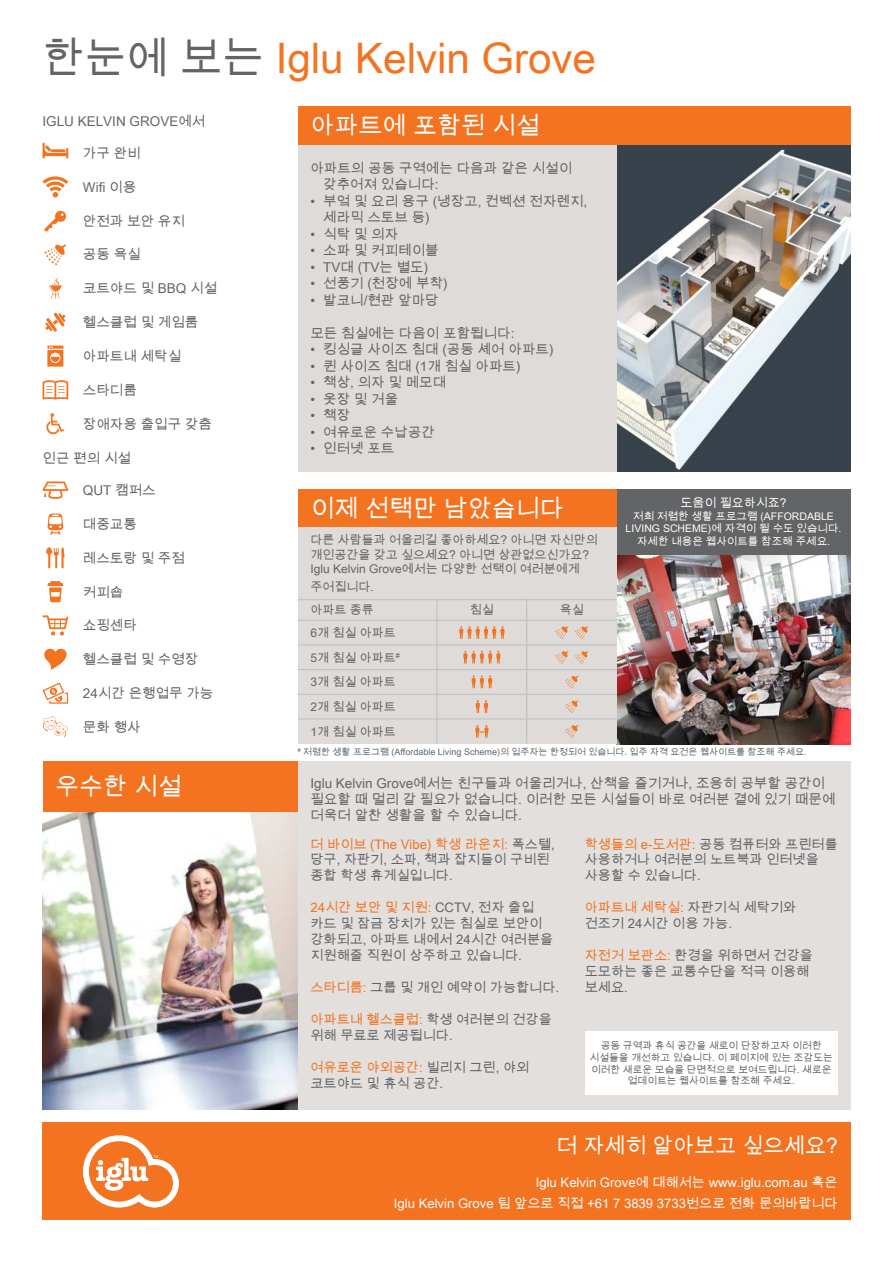
<style>
.page{position:relative;width:893px;height:1263px;background:#fff}
.page>*{position:absolute;margin:0;border:0;box-sizing:border-box;transform-origin:0 0}
.t1{font:42px "Arial Unicode MS";color:#f37321}
.t2{font:24px "Arial Unicode MS";color:#fff}
.t3{font:21px "Arial Unicode MS";color:#fff}
.t4{font:15px "Arial Unicode MS";color:#f37321}
.t5{font:13.5px/16.5px "Arial Unicode MS";color:#636466}
.t6{font:13.2px/15.8px "Arial Unicode MS";color:#636466}
.t7{font:13.2px/21px "Arial Unicode MS";color:#fff;text-align:right}
.t8{font:12px/24.8px "Arial Unicode MS";color:#636466}
.t9{font:12px "Arial Unicode MS";color:#fff}
.t10{font:10.5px/12.6px "Arial Unicode MS";color:#fff;text-align:center}
.t11{font:9.75px/11.7px "Arial Unicode MS";color:#636466;text-align:center}
.t12{font:9px "Arial Unicode MS";color:#636466}
.s1{color:#636466}
.s2{color:#f37321}
</style>
<div class="page">
<img style="left:617px;top:554px;width:233px;height:190px">
<img style="left:617px;top:145px;width:233px;height:327px">
<div style="left:43px;top:761px;width:318px;height:177px;background:#f37321"></div>
<img style="left:43px;top:812px;width:255px;height:298px">
<div style="left:298px;top:489px;width:552px;height:38px;background:#f37321"></div>
<svg style="left:43px;top:143px;width:25px;height:15px"></svg>
<hr style="left:51px;top:149px;width:15px;height:3px;background:#f37321">
<svg style="left:43px;top:176px;width:25px;height:21px"></svg>
<svg style="left:44px;top:210px;width:22px;height:21px"></svg>
<svg style="left:45px;top:244px;width:21px;height:21px"></svg>
<svg style="left:49px;top:278px;width:13px;height:21px"></svg>
<svg style="left:45px;top:313px;width:21px;height:19px"></svg>
<svg style="left:47px;top:346px;width:16px;height:21px"></svg>
<svg style="left:43px;top:380px;width:25px;height:19px"></svg>
<svg style="left:46px;top:413px;width:18px;height:21px"></svg>
<svg style="left:43px;top:482px;width:25px;height:17px"></svg>
<svg style="left:48px;top:513px;width:15px;height:22px"></svg>
<svg style="left:46px;top:547px;width:19px;height:21px"></svg>
<svg style="left:47px;top:581px;width:16px;height:21px"></svg>
<svg style="left:43px;top:615px;width:25px;height:21px"></svg>
<svg style="left:44px;top:649px;width:23px;height:21px"></svg>
<svg style="left:43px;top:683px;width:25px;height:21px"></svg>
<svg style="left:43px;top:716px;width:25px;height:21px"></svg>
<div style="left:298px;top:527px;width:319px;height:217px;background:#dedbd8"></div>
<div style="left:298px;top:761px;width:552px;height:349px;background:#e2dfdd"></div>
<div style="left:298px;top:145px;width:319px;height:327px;background:#dedbd8"></div>
<div style="left:43px;top:1123px;width:807px;height:97px;background:#f37321"></div>
<svg style="left:83px;top:1135px;width:96px;height:73px"></svg>
<hr style="left:527px;top:599px;width:90px;height:1px;background:#bcbec0">
<hr style="left:298px;top:620px;width:139px;height:1px;background:#bcbec0">
<hr style="left:437px;top:620px;width:90px;height:1px;background:#bcbec0">
<hr style="left:298px;top:645px;width:139px;height:1px;background:#bcbec0">
<hr style="left:437px;top:645px;width:90px;height:1px;background:#bcbec0">
<hr style="left:527px;top:645px;width:90px;height:1px;background:#bcbec0">
<hr style="left:298px;top:669px;width:139px;height:1px;background:#bcbec0">
<hr style="left:437px;top:669px;width:90px;height:1px;background:#bcbec0">
<hr style="left:527px;top:669px;width:90px;height:1px;background:#bcbec0">
<hr style="left:298px;top:694px;width:139px;height:1px;background:#bcbec0">
<hr style="left:437px;top:694px;width:90px;height:1px;background:#bcbec0">
<hr style="left:527px;top:694px;width:90px;height:1px;background:#bcbec0">
<hr style="left:298px;top:719px;width:139px;height:1px;background:#bcbec0">
<hr style="left:437px;top:719px;width:90px;height:1px;background:#bcbec0">
<hr style="left:527px;top:719px;width:90px;height:1px;background:#bcbec0">
<hr style="left:527px;top:620px;width:90px;height:1px;background:#bcbec0">
<hr style="left:437px;top:599px;width:90px;height:1px;background:#bcbec0">
<svg style="left:437px;top:600px;width:1px;height:144px"></svg>
<svg style="left:526px;top:600px;width:1px;height:144px"></svg>
<hr style="left:298px;top:599px;width:139px;height:1px;background:#bcbec0">
<svg style="left:459px;top:626px;width:45px;height:13px"></svg>
<svg style="left:555px;top:626px;width:13px;height:13px"></svg>
<svg style="left:575px;top:626px;width:13px;height:13px"></svg>
<svg style="left:463px;top:651px;width:37px;height:13px"></svg>
<svg style="left:555px;top:651px;width:13px;height:13px"></svg>
<svg style="left:575px;top:651px;width:13px;height:13px"></svg>
<svg style="left:472px;top:676px;width:20px;height:12px"></svg>
<svg style="left:565px;top:676px;width:13px;height:12px"></svg>
<svg style="left:476px;top:700px;width:12px;height:13px"></svg>
<svg style="left:565px;top:700px;width:13px;height:13px"></svg>
<svg style="left:475px;top:725px;width:13px;height:13px"></svg>
<svg style="left:565px;top:725px;width:13px;height:13px"></svg>
<div style="left:298px;top:106px;width:552px;height:39px;background:#f37321"></div>
<div style="left:585px;top:1032px;width:252px;height:63px;background:#fff"></div>
<div style="left:617px;top:489px;width:233px;height:65px;background:#636466"></div>
<h1 class="t1" style="left:43px;top:28px;width:555px"><span class="s1">한눈에 보는</span> Iglu Kelvin Grove</h1>
<p class="t5" style="left:43px;top:112px;width:164px">IGLU KELVIN GROVE에서</p>
<p class="t5" style="left:83px;top:144px;width:59px">가구 완비</p>
<p class="t5" style="left:83px;top:178px;width:55px">Wifi 이용</p>
<p class="t5" style="left:83px;top:212px;width:104px">안전과 보안 유지</p>
<p class="t5" style="left:83px;top:246px;width:59px">공동 욕실</p>
<p class="t5" style="left:83px;top:280px;width:136px">코트야드 및 BBQ 시설</p>
<p class="t5" style="left:83px;top:313px;width:117px">헬스클럽 및 게임룸</p>
<p class="t5" style="left:83px;top:347px;width:100px">아파트내 세탁실</p>
<p class="t5" style="left:83px;top:381px;width:56px">스타디룸</p>
<p class="t5" style="left:83px;top:415px;width:131px">장애자용 출입구 갖춤</p>
<p class="t5" style="left:43px;top:449px;width:90px">인근 편의 시설</p>
<p class="t5" style="left:83px;top:481px;width:74px">QUT 캠퍼스</p>
<p class="t5" style="left:83px;top:515px;width:56px">대중교통</p>
<p class="t5" style="left:83px;top:549px;width:104px">레스토랑 및 주점</p>
<p class="t5" style="left:83px;top:583px;width:42px">커피숍</p>
<p class="t5" style="left:83px;top:617px;width:56px">쇼핑센타</p>
<p class="t5" style="left:83px;top:651px;width:117px">헬스클럽 및 수영장</p>
<p class="t5" style="left:83px;top:684px;width:132px">24시간 은행업무 가능</p>
<p class="t5" style="left:83px;top:718px;width:59px">문화 행사</p>
<h2 class="t2" style="left:310px;top:108px;width:231px">아파트에 포함된 시설</h2>
<p class="t5" style="left:323px;top:159px;width:251px;text-indent:-13px">아파트의 공동 구역에는 다음과 같은 시설이 갖추어져 있습니다:</p>
<p class="t5" style="left:323px;top:192px;width:266px;text-indent:-13px">• 부엌 및 요리 용구 (냉장고, 컨벡션 전자렌지, 세라믹 스토브 등)</p>
<p class="t5" style="left:310px;top:225px;width:89px">• 식탁 및 의자</p>
<p class="t5" style="left:310px;top:242px;width:130px">• 소파 및 커피테이블</p>
<p class="t5" style="left:310px;top:258px;width:119px">• TV대 (TV는 별도)</p>
<p class="t5" style="left:310px;top:275px;width:139px">• 선풍기 (천장에 부착)</p>
<p class="t5" style="left:310px;top:291px;width:130px">• 발코니/현관 앞마당</p>
<p class="t5" style="left:310px;top:324px;width:206px">모든 침실에는 다음이 포함됩니다:</p>
<p class="t5" style="left:310px;top:341px;width:245px">• 킹싱글 사이즈 침대 (공동 셰어 아파트)</p>
<p class="t5" style="left:310px;top:357px;width:212px">• 퀸 사이즈 침대 (1개 침실 아파트)</p>
<p class="t5" style="left:310px;top:374px;width:137px">• 책상, 의자 및 메모대</p>
<p class="t5" style="left:310px;top:390px;width:89px">• 옷장 및 거울</p>
<p class="t5" style="left:310px;top:407px;width:41px">• 책장</p>
<p class="t5" style="left:310px;top:423px;width:126px">• 여유로운 수납공간</p>
<p class="t5" style="left:310px;top:440px;width:86px">• 인터넷 포트</p>
<h2 class="t2" style="left:310px;top:491px;width:255px">이제 선택만 남았습니다</h2>
<p class="t8" style="left:310px;top:532px;width:289px;line-height:14.4px">다른 사람들과 어울리길 좋아하세요? 아니면 자신만의 개인공간을 갖고 싶으세요? 아니면 상관없으신가요?<br>Iglu Kelvin Grove에서는 다양한 선택이 여러분에게</p>
<p class="t8" style="left:310px;top:574px;width:65px">주어집니다.</p>
<p class="t8" style="left:310px;top:597px;width:65px">아파트 종류</p>
<p class="t8" style="left:470px;top:597px;width:25px">침실</p>
<p class="t8" style="left:560px;top:597px;width:25px">욕실</p>
<p class="t8" style="left:310px;top:620px;width:91px">6개 침실 아파트<br>5개 침실 아파트<sup>#<br></sup>3개 침실 아파트<br>2개 침실 아파트<br>1개 침실 아파트</p>
<p class="t4" style="left:479px;top:720px;width:6px">-</p>
<p class="t9" style="left:680px;top:494px;width:108px">도움이 필요하시죠?</p>
<p class="t10" style="left:626px;top:509px;width:217px">저희 저렴한 생활 프로그램 (AFFORDABLE<br>LIVING SCHEME)에 자격이 될 수도 있습니다. 자세한 내용은 웹사이트를 참조해 주세요.</p>
<h2 class="t2" style="left:55px;top:770px;width:128px">우수한 시설</h2>
<p class="t12" style="left:298px;top:745px;width:510px"><sup>#</sup> 저렴한 생활 프로그램 (Affordable Living Scheme)의 입주자는 한정되어 있습니다. 입주 자격 요건은 웹사이트를 참조해 주세요.</p>
<p class="t5" style="left:310px;top:774px;width:527px">Iglu Kelvin Grove에서는 친구들과 어울리거나, 산책을 즐기거나, 조용히 공부할 공간이 필요할 때 멀리 갈 필요가 없습니다. 이러한 모든 시설들이 바로 여러분 곁에 있기 때문에 더욱더 알찬 생활을 할 수 있습니다.</p>
<p class="t6" style="left:310px;top:836px;width:246px"><span class="s2">더 바이브 (The Vibe) 학생 라운지:</span> 폭스텔, 당구, 자판기, 소파, 책과 잡지들이 구비된 종합 학생 휴게실입니다.</p>
<p class="t6" style="left:310px;top:899px;width:244px"><span class="s2">24시간 보안 및 지원:</span> CCTV, 전자 출입 카드 및 잠금 장치가 있는 침실로 보안이 강화되고, 아파트 내에서 24시간 여러분을 지원해줄 직원이 상주하고 있습니다.</p>
<p class="t6" style="left:310px;top:979px;width:250px"><span class="s2">스타디룸:</span> 그룹 및 개인 예약이 가능합니다.</p>
<p class="t6" style="left:310px;top:1011px;width:243px"><span class="s2">아파트내 헬스클럽:</span> 학생 여러분의 건강을 위해 무료로 제공됩니다.</p>
<p class="t6" style="left:310px;top:1059px;width:220px"><span class="s2">여유로운 야외공간:</span> 빌리지 그린, 야외 코트야드 및 휴식 공간.</p>
<p class="t6" style="left:585px;top:836px;width:254px"><span class="s2">학생들의 e-도서관:</span> 공동 컴퓨터와 프린터를 사용하거나 여러분의 노트북과 인터넷을 사용할 수 있습니다.</p>
<p class="t6" style="left:585px;top:899px;width:213px"><span class="s2">아파트내 세탁실:</span> 자판기식 세탁기와 건조기 24시간 이용 가능.</p>
<p class="t6" style="left:585px;top:947px;width:230px"><span class="s2">자전거 보관소:</span> 환경을 위하면서 건강을 도모하는 좋은 교통수단을 적극 이용해 보세요.</p>
<p class="t11" style="left:590px;top:1040px;width:245px">공동 규역과 휴식 공간을 새로이 단장하고자 이러한 시설들을 개선하고 있습니다. 이 페이지에 있는 조감도는 이러한 새로운 모습을 단면적으로 보여드립니다. 새로운 업데이트는 웹사이트를 참조해 주세요.</p>
<h3 class="t3" style="left:556px;top:1130px;width:283px">더 자세히 알아보고 싶으세요?</h3>
<p class="t7" style="left:394px;top:1171px;width:445px">Iglu Kelvin Grove에 대해서는 www.iglu.com.au 혹은<br>Iglu Kelvin Grove 팀 앞으로 직접 +61 7 3839 3733번으로 전화 문의바랍니다</p>
</div>
